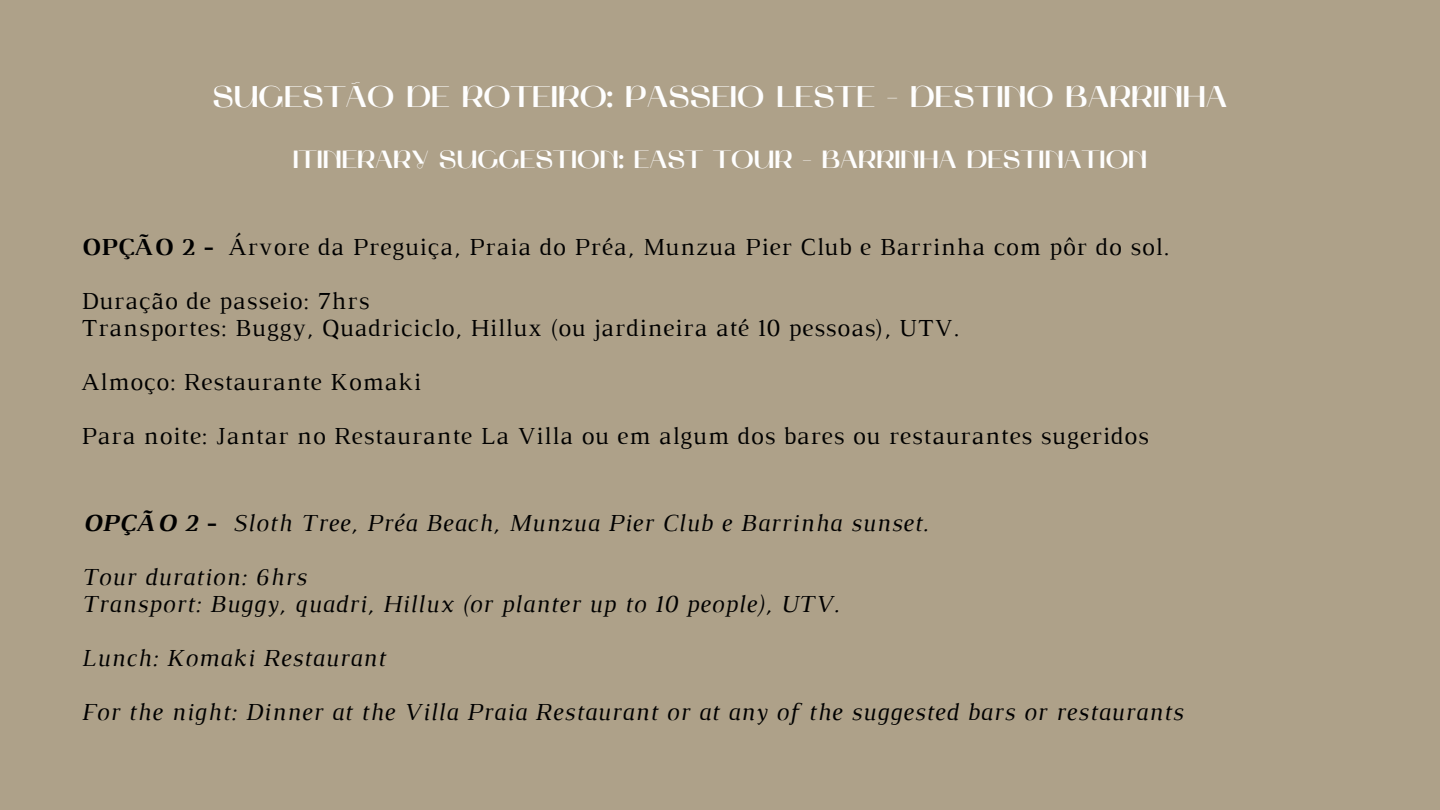
<style>
.page{position:relative;width:1440px;height:810px;background:#aea189}
.page>*{position:absolute;margin:0;border:0;box-sizing:border-box;transform-origin:0 0}
.t1{font:700 30px "Mak";color:#fefefe}
.t2{font:25px/54px "Luthier";letter-spacing:.03em;color:#000}
.t3{font:italic 25px/54px "Luthier";letter-spacing:.03em;color:#000}
.t4{font:700 25px "Mak";color:#fefefe}
.s1{font-weight:700}
</style>
<div class="page">
<p class="t1" style="left:212px;top:84px;width:1017px">SUGESTÃO DE ROTEIRO: PASSEIO LESTE - DESTINO BARRINHA</p>
<p class="t4" style="left:293px;top:149px;width:856px">ITINERARY SUGGESTION: EAST TOUR - BARRINHA DESTINATION</p>
<p class="t2" style="left:81px;top:222px;width:1090px"><span class="s1">OPÇÃO 2 -</span> Árvore da Preguiça, Praia do Préa, Munzua Pier Club e Barrinha com pôr do sol.<br>Duração de passeio: 7hrs</p>
<p class="t2" style="left:81px;top:303px;width:1069px">Transportes: Buggy, Quadriciclo, Hillux (ou jardineira até 10 pessoas), UTV.<br>Almoço: Restaurante Komaki<br>Para noite: Jantar no Restaurante La Villa ou em algum dos bares ou restaurantes sugeridos</p>
<p class="t3" style="left:81px;top:498px;width:849px"><span class="s1">OPÇÃO 2 -</span> Sloth Tree, Préa Beach, Munzua Pier Club e Barrinha sunset.<br>Tour duration: 6hrs</p>
<p class="t3" style="left:81px;top:579px;width:1103px">Transport: Buggy, quadri, Hillux (or planter up to 10 people), UTV.<br>Lunch: Komaki Restaurant<br>For the night: Dinner at the Villa Praia Restaurant or at any of the suggested bars or restaurants</p>
</div>
